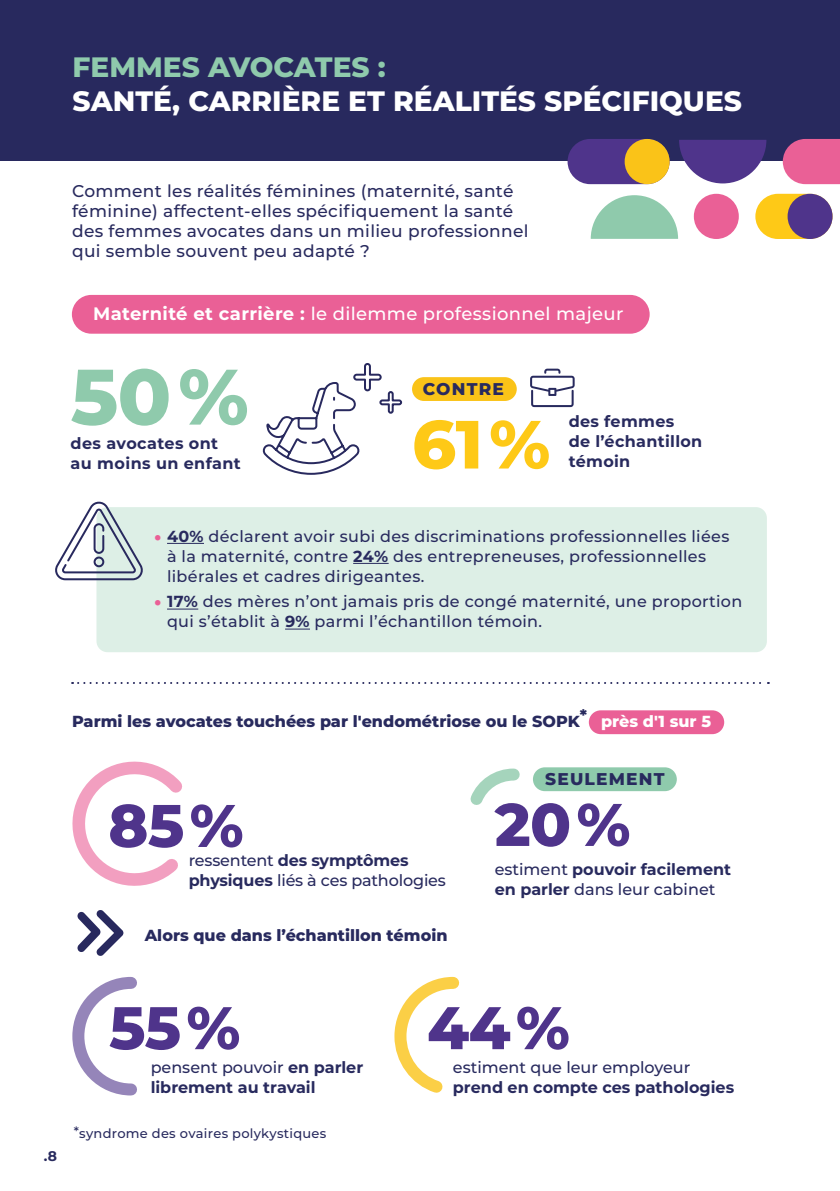
<style>
.page{position:relative;width:840px;height:1191px;background:#fff}
.page>*{position:absolute;margin:0;border:0;box-sizing:border-box;transform-origin:0 0}
.t1{font:800 78.4px "Montserrat";color:#8fcaac}
.t2{font:800 68px "Montserrat";color:#fec917}
.t3{font:800 60px "Montserrat";letter-spacing:-.01em;color:#4f348b}
.t4{font:800 28px "Montserrat";color:#fff}
.t5{font:800 28px "Montserrat";color:#8fcaac}
.t6{font:500 18px "Montserrat";letter-spacing:.02em;color:#fff}
.t7{font:500 17px/20px "Montserrat";letter-spacing:.02em;color:#282a5e}
.t8{font:800 17px "Montserrat";letter-spacing:.07em;color:#282a5e}
.t9{font:500 16px/20px "Montserrat";letter-spacing:.02em;color:#282a5e}
.t10{font:700 16px/20px "Montserrat";letter-spacing:.005em;color:#282a5e}
.t11{font:800 16px "Montserrat";color:#282a5e}
.t12{font:500 16px/20px "Montserrat";letter-spacing:-.01em;color:#282a5e}
.t13{font:700 16px/20px "Montserrat";letter-spacing:.025em;color:#282a5e}
.t14{font:500 16px "Montserrat";color:#282a5e}
.t15{font:700 14px "Montserrat";color:#282a5e}
.t16{font:500 13px "Montserrat";letter-spacing:.02em;color:#282a5e}
.s1{font-weight:700}
.s2{font-size:30px;color:#ea6096}
.s3{color:#fff}
.s4{font-weight:500}
</style>
<div class="page">
<div style="left:588px;top:710px;width:135px;height:24px;background:#ea6096;border-radius:12px"></div>
<div style="left:0;top:0;width:839px;height:161px;background:#28295e"></div>
<div style="left:72px;top:295px;width:577px;height:39px;background:#ea6096;border-radius:19px"></div>
<svg style="left:782px;top:139px;width:57px;height:45px"></svg>
<div style="left:567px;top:139px;width:102px;height:45px;background:#4f348b;border-radius:23px"></div>
<div style="left:624px;top:139px;width:45px;height:45px;background:#fac318;border-radius:22px"></div>
<div style="left:755px;top:194px;width:77px;height:45px;background:#fec917;border-radius:23px"></div>
<div style="left:787px;top:194px;width:45px;height:45px;background:#4f348b;border-radius:22px"></div>
<svg style="left:679px;top:140px;width:87px;height:43px"></svg>
<svg style="left:590px;top:195px;width:87px;height:44px"></svg>
<div style="left:693px;top:194px;width:45px;height:45px;background:#ea6096;border-radius:22px"></div>
<div style="left:412px;top:377px;width:104px;height:24px;background:#fac318;border-radius:12px"></div>
<svg style="left:72px;top:682px;width:696px;height:2px"></svg>
<svg style="left:262px;top:363px;width:141px;height:112px"></svg>
<svg style="left:530px;top:369px;width:44px;height:38px"></svg>
<div style="left:96px;top:507px;width:670px;height:145px;background:#ddefe6;border-radius:11px"></div>
<hr style="left:167px;top:543px;width:37px;height:1px;background:#282a5e">
<hr style="left:353px;top:563px;width:35px;height:1px;background:#282a5e">
<hr style="left:167px;top:608px;width:31px;height:1px;background:#282a5e">
<svg style="left:285px;top:628px;width:25px;height:1px"></svg>
<svg style="left:55px;top:501px;width:88px;height:80px"></svg>
<svg style="left:72px;top:761px;width:110px;height:125px"></svg>
<svg style="left:77px;top:910px;width:47px;height:46px"></svg>
<svg style="left:72px;top:976px;width:65px;height:120px"></svg>
<svg style="left:394px;top:976px;width:66px;height:117px"></svg>
<div style="left:532px;top:767px;width:144px;height:24px;background:#8fcaac;border-radius:12px"></div>
<svg style="left:470px;top:768px;width:50px;height:37px"></svg>
<h3 class="t5" style="left:73px;top:47px;width:314px">FEMMES AVOCATES :</h3>
<h3 class="t4" style="left:73px;top:81px;width:670px">SANTÉ, CARRIÈRE ET RÉALITÉS SPÉCIFIQUES</h3>
<p class="t7" style="left:72px;top:181px;width:458px">Comment les réalités féminines (maternité, santé féminine) affectent-elles spécifiquement la santé des femmes avocates dans un milieu professionnel qui semble souvent peu adapté ?</p>
<p class="t6" style="left:93px;top:301px;width:531px"><span class="s1">Maternité et carrière :</span> le dilemme professionnel majeur</p>
<h1 class="t1" style="left:71px;top:339px;width:179px">50%</h1>
<p class="t13" style="left:71px;top:433px;width:172px">des avocates ont au moins un enfant</p>
<p class="t8" style="left:422px;top:377px;width:83px">CONTRE</p>
<h2 class="t2" style="left:412px;top:394px;width:140px">61%</h2>
<p class="t10" style="left:568px;top:410px;width:135px">des femmes<br>de l’échantillon témoin</p>
<p class="t9" style="left:167px;top:525px;width:563px;text-indent:-14px"><span class="s2">•</span> <span class="s1">40%</span> déclarent avoir subi des discriminations professionnelles liées à la maternité, contre <span class="s1">24%</span> des entrepreneuses, professionnelles libérales et cadres dirigeantes.</p>
<p class="t9" style="left:167px;top:591px;width:576px;text-indent:-14px"><span class="s2">•</span> <span class="s1">17%</span> des mères n’ont jamais pris de congé maternité, une proportion qui s’établit à <span class="s1">9%</span> parmi l’échantillon témoin.</p>
<p class="t11" style="left:72px;top:709px;width:640px">Parmi les avocates touchées par l'endométriose ou le SOPK* <span class="s3">près d'1 sur 5</span></p>
<h3 class="t3" style="left:108px;top:781px;width:137px">85%</h3>
<p class="t12" style="left:189px;top:850px;width:258px">ressentent <span class="s1">des symptômes physiques</span> liés à ces pathologies</p>
<p class="t11" style="left:145px;top:923px;width:304px">Alors que dans l’échantillon témoin</p>
<p class="t8" style="left:545px;top:766px;width:121px">SEULEMENT</p>
<h3 class="t3" style="left:494px;top:780px;width:137px">20%</h3>
<p class="t10" style="left:494px;top:858px;width:238px"><span class="s4">estiment</span> pouvoir facilement en parler <span class="s4">dans leur cabinet</span></p>
<p class="t15" style="left:44px;top:1146px;width:15px">.8</p>
<h3 class="t3" style="left:109px;top:984px;width:133px">55%</h3>
<p class="t10" style="left:151px;top:1056px;width:214px"><span class="s4">pensent pouvoir</span> en parler librement au travail</p>
<p class="t16" style="left:74px;top:1124px;width:254px">*syndrome des ovaires polykystiques</p>
<h3 class="t3" style="left:427px;top:984px;width:144px">44%</h3>
<p class="t14" style="left:452px;top:1055px;width:239px">estiment que leur employeur</p>
<p class="t10" style="left:452px;top:1076px;width:283px">prend en compte ces pathologies</p>
</div>
